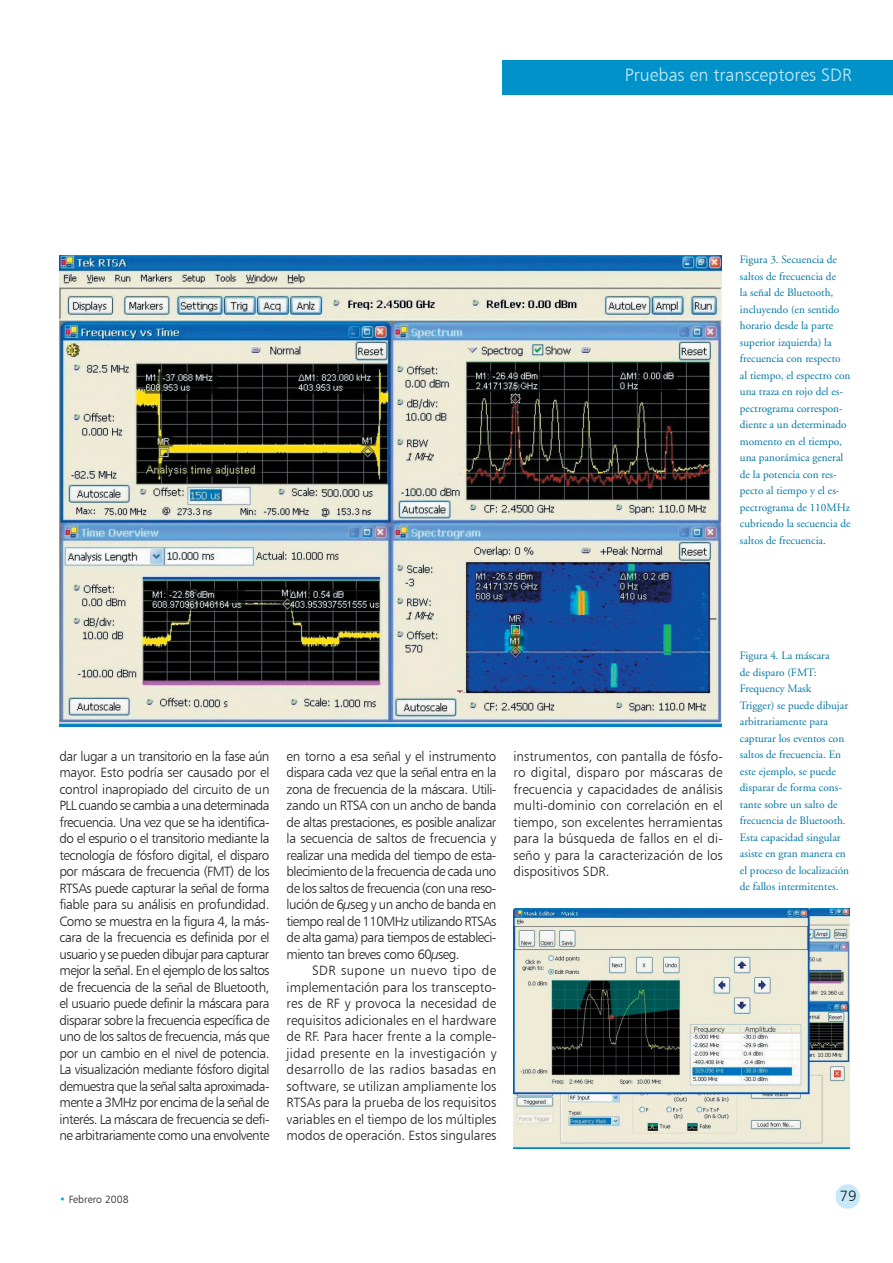
<style>
.page{position:relative;width:893px;height:1263px;background:#fff}
.page>*{position:absolute;margin:0;border:0;box-sizing:border-box;transform-origin:0 0}
.t1{font:18px "Humanist 777 BT Light B";color:#c6eafa}
.t2{font:15px "Humanist 777 BT Light B";color:#231f20}
.t3{font:13.5px/16.5px "Humanist 777 BT Light B";letter-spacing:-.025em;color:#231f20;text-align:justify}
.t4{font:11.25px/16.5px "Adobe Garamond";color:#0076a3}
.t5{font:10.5px "Humanist 777 BT Light B";color:#231f20}
.s1{color:#00aeef}
</style>
<div class="page">
<div style="left:502px;top:60px;width:391px;height:34px;background:#0092c8"></div>
<div style="left:835px;top:1184px;width:25px;height:25px;background:#c6eafa;border-radius:50%"></div>
<img style="left:60px;top:255px;width:662px;height:472px">
<img style="left:513px;top:909px;width:336px;height:239px">
<h1 class="t1" style="left:625px;top:64px;width:228px">Pruebas en transceptores SDR</h1>
<p class="t4" style="left:740px;top:252px;width:112px">Figura 3. Secuencia de saltos de frecuencia de<br>la señal de Bluetooth, incluyendo (en sentido horario desde la parte superior izquierda) la frecuencia con respecto al tiempo, el espectro con una traza en rojo del es&shy;pectrograma correspon&shy;diente a un determinado momento en el tiempo, una panorámica general de la potencia con res&shy;pecto al tiempo y el es&shy;pectrograma de 110MHz cubriendo la secuencia de saltos de frecuencia.</p>
<p class="t3" style="left:60px;top:747px;width:212px">dar lugar a un transitorio en la fase aún mayor. Esto podría ser causado por el control inapropiado del circuito de un PLL cuando se cambia a una determinada frecuencia. Una vez que se ha identifica&shy;do el espurio o el transitorio mediante la tecnología de fósforo digital, el disparo por máscara de frecuencia (FMT) de los RTSAs puede capturar la señal de forma fiable para su análisis en profundidad.<br>Como se muestra en la figura 4, la más&shy;cara de la frecuencia es definida por el usuario y se pueden dibujar para capturar mejor la señal. En el ejemplo de los saltos de frecuencia de la señal de Bluetooth, el usuario puede definir la máscara para disparar sobre la frecuencia específica de uno de los saltos de frecuencia, más que por un cambio en el nivel de potencia.<br>La visualización mediante fósforo digital demuestra que la señal salta aproximada&shy;mente a 3MHz por encima de la señal de interés. La máscara de frecuencia se defi&shy;ne arbitrariamente como una envolvente</p>
<p class="t3" style="left:287px;top:747px;width:211px">en torno a esa señal y el instrumento dispara cada vez que la señal entra en la zona de frecuencia de la máscara. Utili&shy;zando un RTSA con un ancho de banda de altas prestaciones, es posible analizar la secuencia de saltos de frecuencia y realizar una medida del tiempo de esta&shy;blecimiento de la frecuencia de cada uno de los saltos de frecuencia (con una reso&shy;lución de 6µseg y un ancho de banda en tiempo real de 110MHz utilizando RTSAs de alta gama) para tiempos de estableci&shy;miento tan breves como 60µseg.</p>
<p class="t3" style="left:287px;top:962px;width:211px;text-indent:26px">SDR supone un nuevo tipo de implementación para los transcepto&shy;res de RF y provoca la necesidad de requisitos adicionales en el hardware de RF. Para hacer frente a la comple&shy;jidad presente en la investigación y desarrollo de las radios basadas en software, se utilizan ampliamente los RTSAs para la prueba de los requisitos variables en el tiempo de los múltiples modos de operación. Estos singulares</p>
<p class="t3" style="left:513px;top:747px;width:211px">instrumentos, con pantalla de fósfo&shy;ro digital, disparo por máscaras de frecuencia y capacidades de análisis multi-dominio con correlación en el tiempo, son excelentes herramientas para la búsqueda de fallos en el di&shy;seño y para la caracterización de los dispositivos SDR.</p>
<p class="t4" style="left:740px;top:648px;width:111px">Figura 4. La máscara<br>de disparo (FMT:<br>Frequency Mask<br>Trigger) se puede dibujar arbitrariamente para capturar los eventos con saltos de frecuencia. En este ejemplo, se puede disparar de forma cons&shy;tante sobre un salto de frecuencia de Bluetooth.<br>Esta capacidad singular asiste en gran manera en el proceso de localización de fallos intermitentes.</p>
<p class="t5" style="left:60px;top:1193px;width:70px"><span class="s1">•</span> Febrero 2008</p>
<p class="t2" style="left:840px;top:1186px;width:18px">79</p>
</div>
